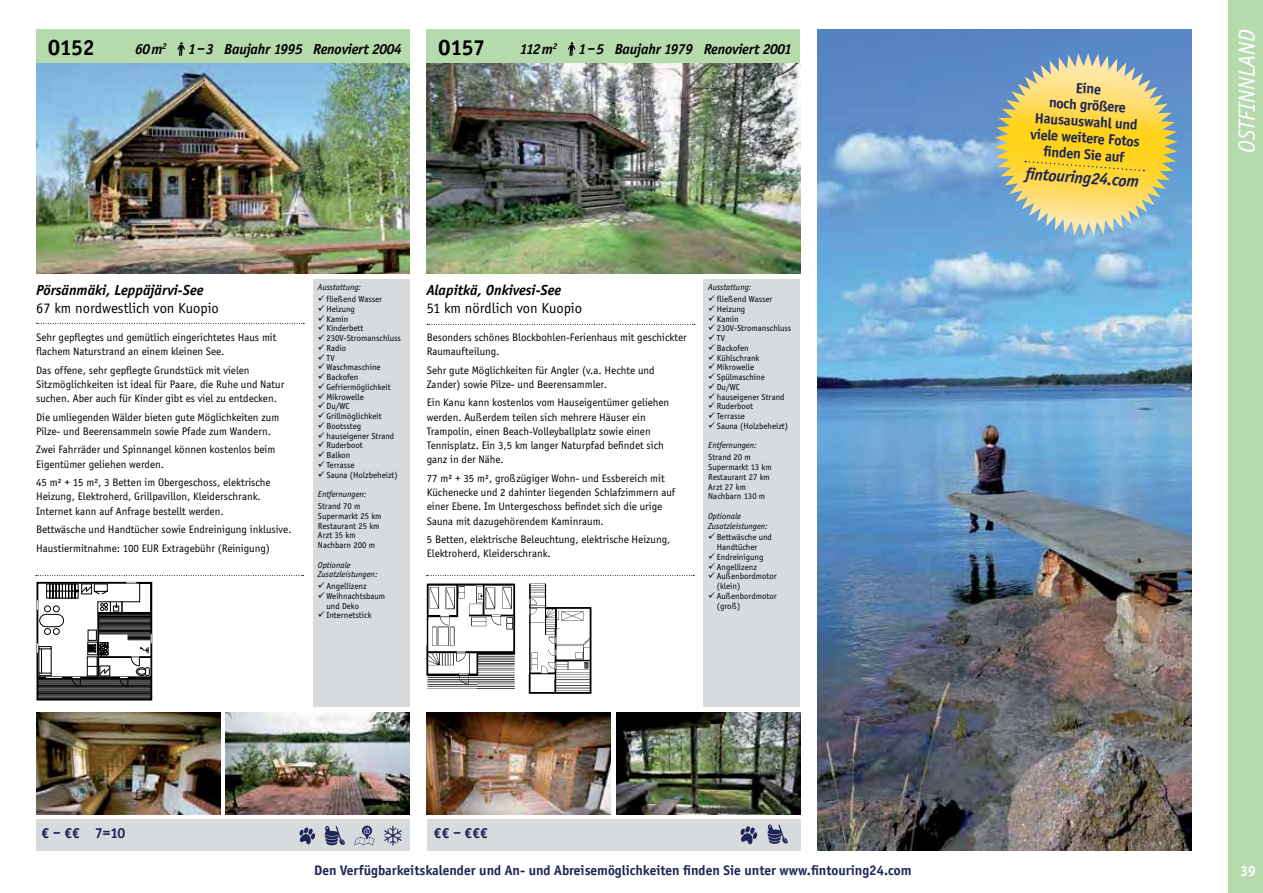
<style>
.page{position:relative;width:1263px;height:893px;background:#fff}
.page>*{position:absolute;margin:0;border:0;box-sizing:border-box;transform-origin:0 0}
.t1{font:italic 24px "Officina Sans EF";color:#fff}
.t2{font:700 22.5px "Officina Sans EF";color:#000}
.t3{font:italic 700 17.1px "Officina Sans EF";color:#1e2557}
.t4{font:italic 700 15px "Officina Sans EF";letter-spacing:-.015em;color:#000}
.t5{font:700 15px/16.4px "Officina Sans EF";color:#1e2557;text-align:center}
.t6{font:15px "Officina Sans EF";color:#000}
.t7{font:700 15px "Officina Sans EF";color:#fff}
.t8{font:700 14.25px "Officina Sans EF";color:#1e2557}
.t9{font:11.25px/14.2px "Officina Sans EF";color:#000}
.t10{font:9px/9.8px "Officina Sans EF";color:#000}
.t11{font:italic 9px/9.8px "Officina Sans EF";color:#000}
.t12{font:italic 700 8.7px "Officina Sans EF";color:#000}
</style>
<div class="page">
<div style="left:703px;top:279px;width:97px;height:427px;background:#d8dbde"></div>
<div style="left:313px;top:279px;width:96px;height:427px;background:#d8dbde"></div>
<div style="left:1229px;top:0;width:34px;height:893px;background:#b5dbac"></div>
<div style="left:427px;top:819px;width:373px;height:32px;background:#d8dbde"></div>
<div style="left:37px;top:819px;width:373px;height:32px;background:#d8dbde"></div>
<svg style="left:427px;top:324px;width:268px;height:1px"></svg>
<svg style="left:426px;top:575px;width:268px;height:1px"></svg>
<svg style="left:37px;top:323px;width:267px;height:1px"></svg>
<div style="left:427px;top:30px;width:373px;height:34px;background:#b5dbac"></div>
<div style="left:36px;top:30px;width:373px;height:34px;background:#b5dbac"></div>
<svg style="left:568px;top:42px;width:7px;height:14px"></svg>
<svg style="left:177px;top:42px;width:8px;height:14px"></svg>
<img style="left:36px;top:64px;width:373px;height:209px">
<img style="left:427px;top:64px;width:373px;height:209px">
<img style="left:36px;top:712px;width:184px;height:102px">
<img style="left:225px;top:712px;width:184px;height:102px">
<img style="left:427px;top:712px;width:184px;height:102px">
<img style="left:616px;top:712px;width:184px;height:102px">
<svg style="left:354px;top:826px;width:20px;height:19px"></svg>
<svg style="left:325px;top:826px;width:20px;height:19px"></svg>
<svg style="left:299px;top:827px;width:16px;height:17px"></svg>
<svg style="left:384px;top:826px;width:18px;height:19px"></svg>
<svg style="left:767px;top:824px;width:21px;height:20px"></svg>
<svg style="left:740px;top:826px;width:17px;height:18px"></svg>
<svg style="left:35px;top:575px;width:269px;height:126px"></svg>
<img style="left:426px;top:583px;width:166px;height:111px">
<img style="left:817px;top:30px;width:374px;height:820px">
<svg style="left:994px;top:53px;width:183px;height:183px;background:#cbc47b"></svg>
<h2 class="t2" style="left:48px;top:37px;width:49px">O152</h2>
<h2 class="t2" style="left:438px;top:37px;width:49px">O157</h2>
<h3 class="t4" style="left:520px;top:43px;width:39px">112 m<sup>2</sup></h3>
<p class="t12" style="left:162px;top:43px;width:6px">2</p>
<h3 class="t4" style="left:188px;top:43px;width:215px">1 – 3 Baujahr 1995 Renoviert 2004</h3>
<h3 class="t4" style="left:135px;top:43px;width:29px">60 m</h3>
<h3 class="t4" style="left:579px;top:43px;width:215px">1 – 5 Baujahr 1979 Renoviert 2001</h3>
<h3 class="t4" style="left:36px;top:284px;width:169px">Pörsänmäki, Leppäjärvi-See</h3>
<p class="t9" style="left:36px;top:331px;width:242px">Sehr gepflegtes und gemütlich eingerichtetes Haus mit flachem Naturstrand an einem kleinen See.</p>
<p class="t9" style="left:36px;top:364px;width:250px">Das offene, sehr gepflegte Grundstück mit vielen<br>Sitzmöglichkeiten ist ideal für Paare, die Ruhe und Natur suchen. Aber auch für Kinder gibt es viel zu entdecken.</p>
<p class="t9" style="left:36px;top:411px;width:245px">Die umliegenden Wälder bieten gute Möglichkeiten zum<br>Pilze- und Beerensammeln sowie Pfade zum Wandern.</p>
<p class="t9" style="left:36px;top:444px;width:241px">Zwei Fahrräder und Spinnangel können kostenlos beim<br>Eigentümer geliehen werden.</p>
<p class="t9" style="left:36px;top:476px;width:236px">45 m² + 15 m², 3 Betten im Obergeschoss, elektrische<br>Heizung, Elektroherd, Grillpavillon, Kleiderschrank.<br>Internet kann auf Anfrage bestellt werden.</p>
<p class="t9" style="left:36px;top:521px;width:257px;line-height:18.5px">Bettwäsche und Handtücher sowie Endreinigung inklusive.<br>Haustiermitnahme: 100 EUR Extragebühr (Reinigung)</p>
<h3 class="t6" style="left:36px;top:302px;width:184px">67 km nordwestlich von Kuopio</h3>
<p class="t11" style="left:318px;top:282px;width:45px">Ausstattung:</p>
<p class="t10" style="left:326px;top:295px;width:76px">fließend Wasser<br>Heizung<br>Kamin<br>Kinderbett<br>230V-Stromanschluss<br>Radio<br>TV<br>Waschmaschine<br>Backofen<br>Gefriermöglichkeit<br>Mikrowelle<br>Du/WC<br>Grillmöglichkeit<br>Bootssteg hauseigener Strand<br>Ruderboot<br>Balkon<br>Terrasse<br>Sauna (Holzbeheizt)</p>
<p class="t11" style="left:318px;top:489px;width:50px">Entfernungen:</p>
<p class="t10" style="left:318px;top:502px;width:65px">Strand 70 m<br>Supermarkt 25 km<br>Restaurant 25 km<br>Arzt 35 km<br>Nachbarn 200 m</p>
<p class="t11" style="left:318px;top:559px;width:61px">Optionale<br>Zusatzleistungen:</p>
<p class="t10" style="left:326px;top:582px;width:60px">Angellizenz<br>Weihnachtsbaum und Deko<br>Internetstick</p>
<h3 class="t4" style="left:427px;top:284px;width:136px">Alapitkä, Onkivesi-See</h3>
<p class="t9" style="left:427px;top:331px;width:261px">Besonders schönes Blockbohlen-Ferienhaus mit geschickter<br>Raumaufteilung.</p>
<p class="t9" style="left:427px;top:364px;width:229px">Sehr gute Möglichkeiten für Angler (v.a. Hechte und<br>Zander) sowie Pilze- und Beerensammler.</p>
<p class="t9" style="left:427px;top:397px;width:244px">Ein Kanu kann kostenlos vom Hauseigentümer geliehen werden. Außerdem teilen sich mehrere Häuser ein Trampolin, einen Beach-Volleyballplatz sowie einen Tennisplatz. Ein 3,5 km langer Naturpfad befindet sich ganz in der Nähe.</p>
<p class="t9" style="left:427px;top:472px;width:250px">77 m² + 35 m², großzügiger Wohn- und Essbereich mit Küchenecke und 2 dahinter liegenden Schlafzimmern auf einer Ebene. Im Untergeschoss befindet sich die urige Sauna mit dazugehörendem Kaminraum.</p>
<p class="t9" style="left:427px;top:533px;width:245px">5 Betten, elektrische Beleuchtung, elektrische Heizung,<br>Elektroherd, Kleiderschrank.</p>
<h3 class="t6" style="left:427px;top:302px;width:157px">51 km nördlich von Kuopio</h3>
<p class="t11" style="left:708px;top:282px;width:45px">Ausstattung:</p>
<p class="t10" style="left:717px;top:295px;width:76px">fließend Wasser<br>Heizung<br>Kamin<br>230V-Stromanschluss<br>TV<br>Backofen<br>Kühlschrank<br>Mikrowelle<br>Spülmaschine<br>Du/WC<br>hauseigener Strand<br>Ruderboot<br>Terrasse<br>Sauna (Holzbeheizt)</p>
<p class="t11" style="left:708px;top:440px;width:50px">Entfernungen:</p>
<p class="t10" style="left:708px;top:453px;width:65px">Strand 20 m<br>Supermarkt 13 km<br>Restaurant 27 km<br>Arzt 27 km<br>Nachbarn 130 m</p>
<p class="t11" style="left:708px;top:511px;width:61px">Optionale<br>Zusatzleistungen:</p>
<p class="t10" style="left:717px;top:533px;width:61px">Bettwäsche und<br>Handtücher<br>Endreinigung<br>Angellizenz<br>Außenbordmotor (klein)<br>Außenbordmotor (groß)</p>
<h3 class="t5" style="left:42px;top:826px;width:85px">€ – €€ 7=10</h3>
<h3 class="t5" style="left:434px;top:826px;width:56px">€€ – €€€</h3>
<h3 class="t5" style="left:1034px;top:77px;width:111px;rotate:4deg">Eine<br>noch größere<br>Hausauswahl und viele weitere Fotos fi nden Sie auf</h3>
<h3 class="t3" style="left:1026px;top:167px;width:116px;rotate:4deg">fi ntouring24.com</h3>
<h1 class="t1" style="left:1233px;top:153px;width:125px;rotate:-90deg">OSTFINNLAND</h1>
<p class="t8" style="left:314px;top:864px;width:599px">Den Verfügbarkeitskalender und An- und Abreisemöglichkeiten finden Sie unter www.fintouring24.com</p>
<h3 class="t7" style="left:1240px;top:864px;width:17px">39</h3>
</div>
